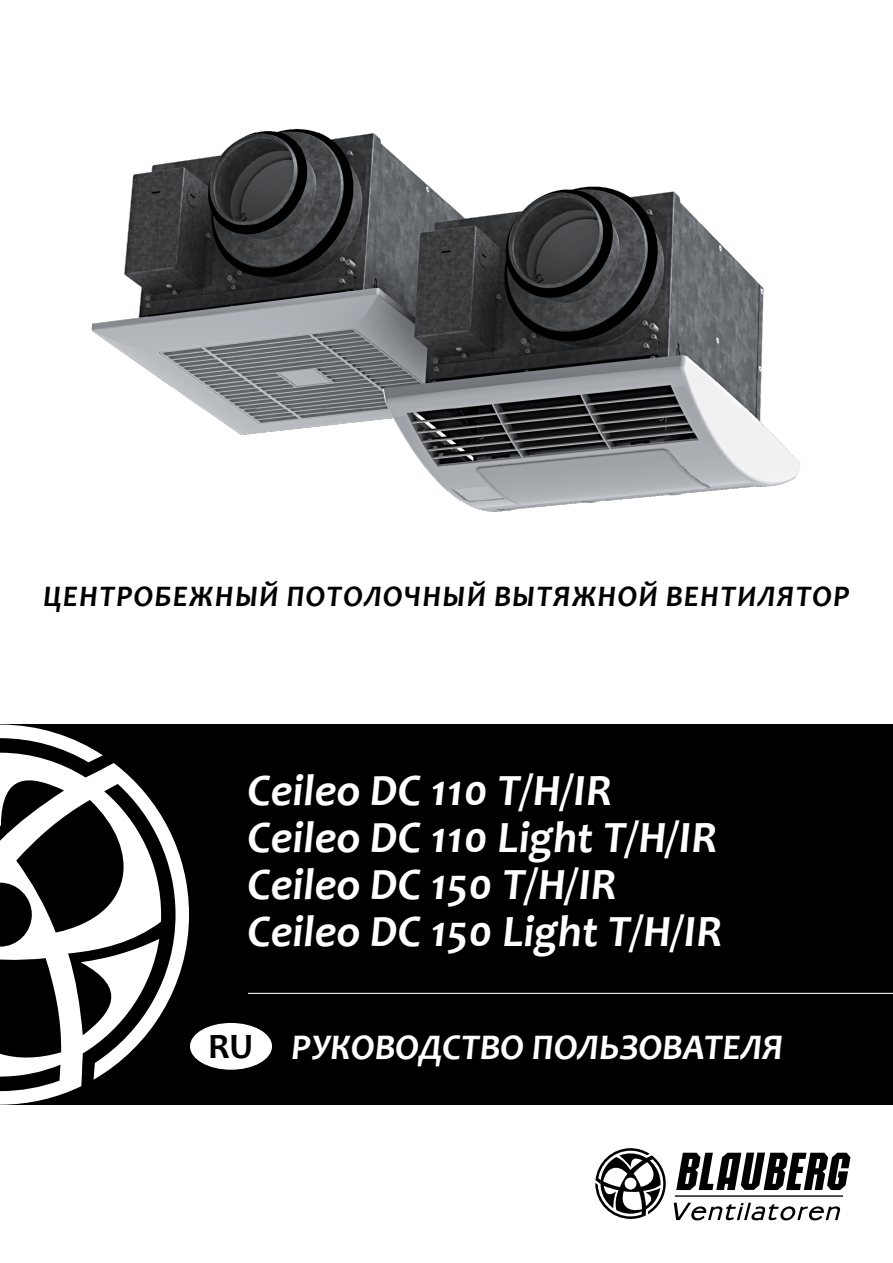
<style>
.page{position:relative;width:893px;height:1263px;background:#fff}
.page>*{position:absolute;margin:0;border:0;box-sizing:border-box;transform-origin:0 0}
.t1{font:italic 700 45px/47px "Candara";color:#fff}
.t2{font:italic 700 36.3px "Candara";color:#fff}
.t3{font:italic 700 30px "Candara";letter-spacing:.04em;color:#000}
.s1{font-style:normal;font-size:36px;color:#000}
</style>
<div class="page">
<div style="left:0;top:724px;width:893px;height:381px;background:#000"></div>
<hr style="left:248px;top:993px;width:645px;height:1px;background:#fff">
<svg style="left:0;top:724px;width:189px;height:381px"></svg>
<svg style="left:595px;top:1148px;width:71px;height:71px"></svg>
<svg style="left:676px;top:1152px;width:174px;height:38px"></svg>
<hr style="left:675px;top:1195px;width:168px;height:2px;background:#000">
<svg style="left:674px;top:1203px;width:166px;height:17px"></svg>
<div style="left:191px;top:1024px;width:80px;height:45px;background:#fff;border-radius:50%"></div>
<div style="left:190px;top:1023px;width:82px;height:47px;border:2px solid #fff;border-radius:50%"></div>
<img style="left:91px;top:128px;width:710px;height:384px">
<p class="t3" style="left:43px;top:577px;width:808px">Центробежный потолочный вытяжной вентилятор</p>
<p class="t1" style="left:248px;top:766px;width:476px">Ceileo DC 110 Т/H/IR<br>Ceileo DC 110 Light Т/H/IR<br>Ceileo DC 150 Т/H/IR<br>Ceileo DC 150 Light Т/H/IR</p>
<p class="t2" style="left:208px;top:1025px;width:577px"><span class="s1">RU</span> РУКОВОДСТВО ПОЛЬЗОВАТЕЛЯ</p>
</div>
